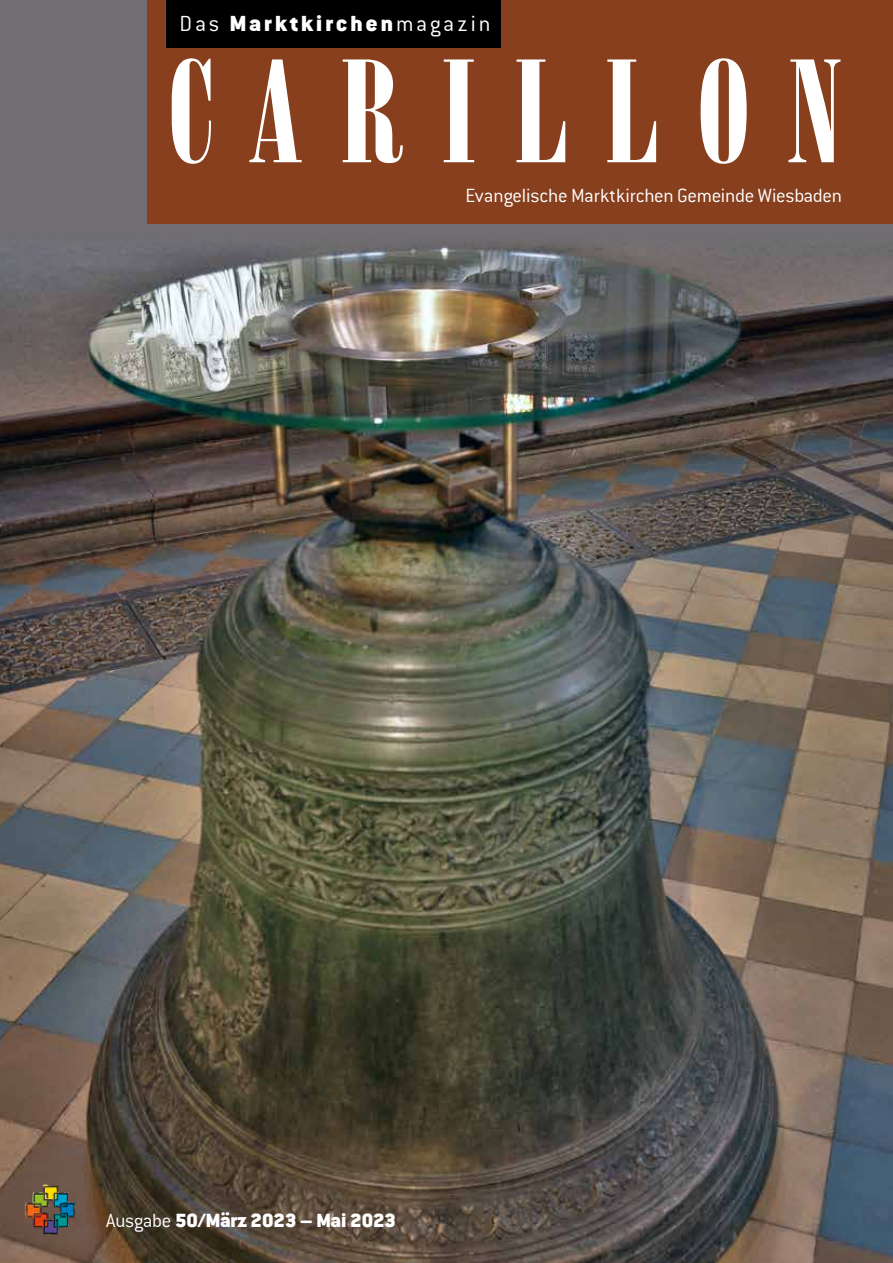
<style>
.page{position:relative;width:893px;height:1263px;background:#fff}
.page>*{position:absolute;margin:0;border:0;box-sizing:border-box;transform-origin:0 0}
.t1{font:900 24px "Conduit ITC Std";letter-spacing:.13em;color:#fff}
.t2{font:300 21px "Conduit ITC Std";letter-spacing:-.015em;color:#fff}
.t3{font:900 21px "Conduit ITC Std";color:#fff}
.s1{font-weight:300}
</style>
<div class="page">
<img style="left:0;top:249px;width:893px;height:1014px">
<div style="left:0;top:0;width:893px;height:249px;background:#706e73"></div>
<div style="left:148px;top:0;width:745px;height:223px;background:#873f1d"></div>
<svg style="left:172px;top:58px;width:668px;height:106px"></svg>
<div style="left:167px;top:0;width:334px;height:48px;background:#000"></div>
<img style="left:23px;top:1183px;width:54px;height:52px">
<p class="t1" style="left:180px;top:10px;width:313px"><span class="s1">Das</span> Marktkirchen<span class="s1">magazin</span></p>
<p class="t2" style="left:465px;top:183px;width:378px">Evangelische Marktkirchen Gemeinde Wiesbaden</p>
<p class="t3" style="left:106px;top:1209px;width:291px"><span class="s1">Ausgabe</span> 50/März 2023 – Mai 2023</p>
</div>
